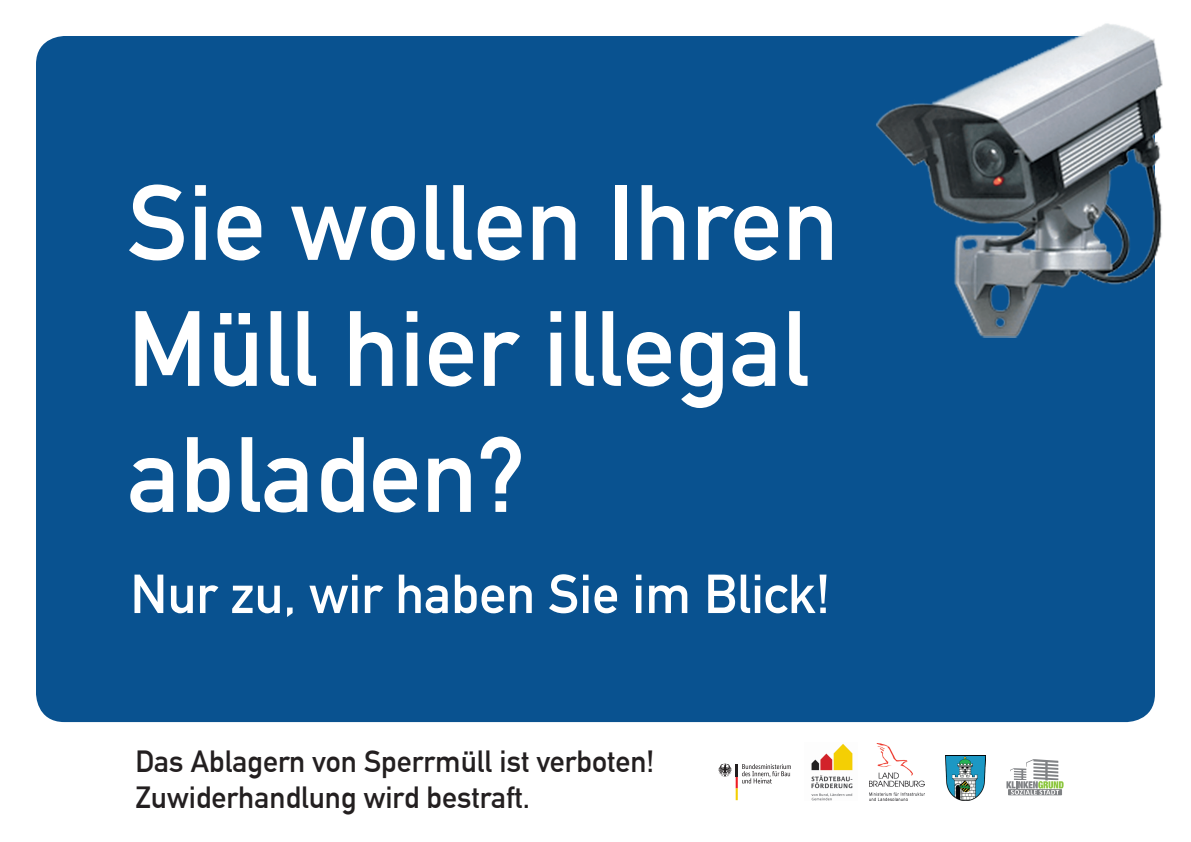
<style>
.page{position:relative;width:1191px;height:842px;background:#fff}
.page>*{position:absolute;margin:0;border:0;box-sizing:border-box;transform-origin:0 0}
.t1{font:700 105px/126px "DIN Alternate";color:#fff}
.t2{font:700 54px "DIN Alternate";color:#fff}
.t3{font:700 30px/36px "DIN Alternate";color:#231f20}
</style>
<div class="page">
<div style="left:36px;top:36px;width:1119px;height:686px;background:#095290;border-radius:28px"></div>
<img style="left:876px;top:23px;width:287px;height:315px">
<svg style="left:718px;top:764px;width:73px;height:36px"></svg>
<img style="left:811px;top:744px;width:42px;height:57px">
<img style="left:870px;top:744px;width:54px;height:57px">
<svg style="left:1006px;top:759px;width:58px;height:36px"></svg>
<img style="left:945px;top:755px;width:40px;height:45px">
<h1 class="t1" style="left:128px;top:153px;width:712px">Sie wollen Ihren<br>Müll hier illegal abladen?</h1>
<h2 class="t2" style="left:130px;top:553px;width:701px">Nur zu, wir haben Sie im Blick!</h2>
<p class="t3" style="left:135px;top:742px;width:520px">Das Ablagern von Sperrmüll ist verboten!<br>Zuwiderhandlung wird bestraft.</p>
</div>
